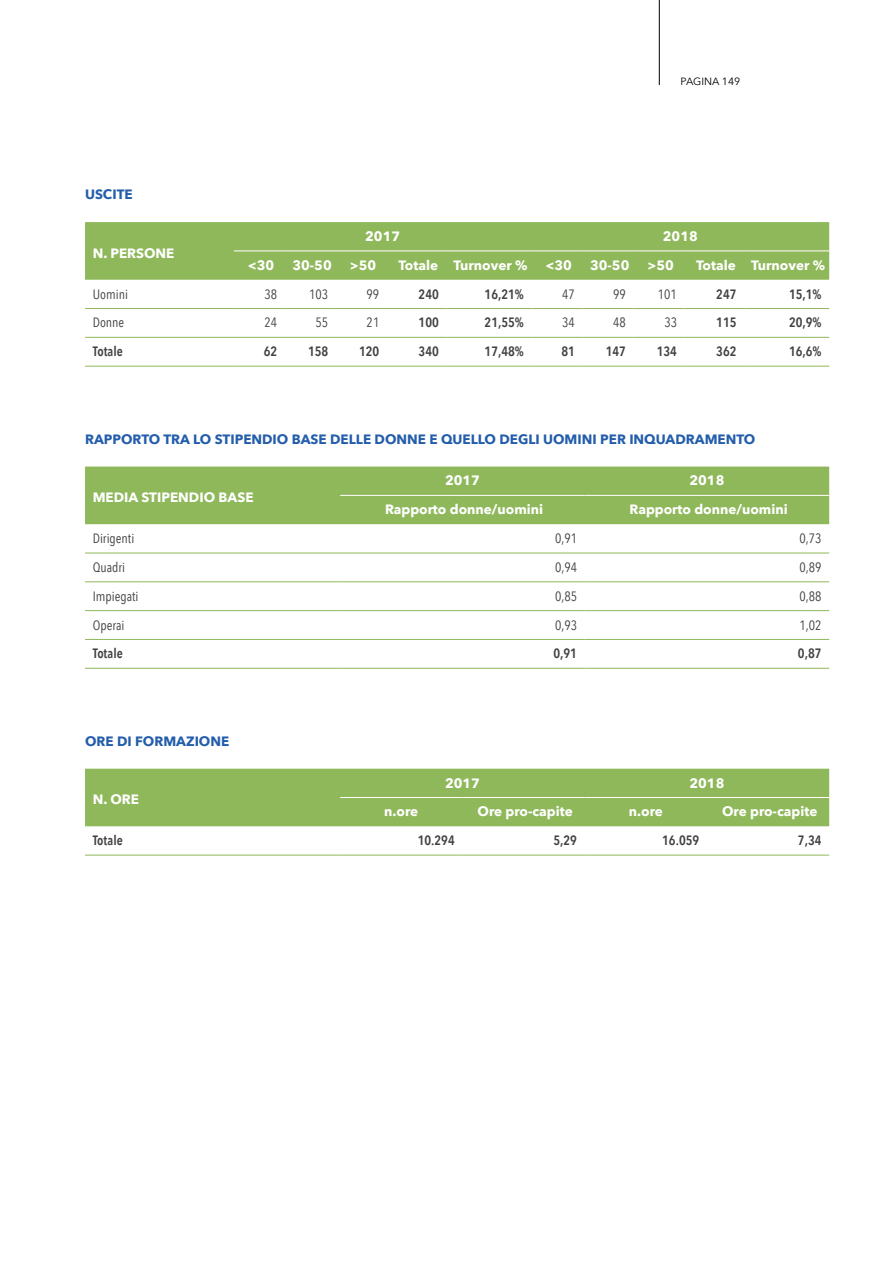
<style>
.page{position:relative;width:893px;height:1263px;background:#fff}
.page>*{position:absolute;margin:0;border:0;box-sizing:border-box;transform-origin:0 0}
.t1{font:700 13.5px "Avenir Next";color:#fff}
.t2{font:600 13.5px "Avenir Next Condensed";color:#414042}
.t3{font:13.5px "Avenir Next Condensed";color:#414042}
.t4{font:700 13.5px "Avenir Next";color:#235dab}
.t5{font:10.5px "Avenir Next";color:#000}
</style>
<div class="page">
<hr style="left:659px;top:0;width:1px;height:85px;background:#000">
<div style="left:85px;top:222px;width:744px;height:58px;background:#8fb85b"></div>
<hr style="left:234px;top:251px;width:51px;height:1px;background:#fff">
<hr style="left:285px;top:251px;width:51px;height:1px;background:#fff">
<hr style="left:336px;top:251px;width:51px;height:1px;background:#fff">
<hr style="left:387px;top:251px;width:59px;height:1px;background:#fff">
<hr style="left:446px;top:251px;width:85px;height:1px;background:#fff">
<hr style="left:531px;top:251px;width:52px;height:1px;background:#fff">
<hr style="left:583px;top:251px;width:51px;height:1px;background:#fff">
<hr style="left:634px;top:251px;width:51px;height:1px;background:#fff">
<hr style="left:685px;top:251px;width:59px;height:1px;background:#fff">
<hr style="left:744px;top:251px;width:85px;height:1px;background:#fff">
<hr style="left:85px;top:308px;width:149px;height:1px;background:#8fb85b">
<hr style="left:234px;top:308px;width:51px;height:1px;background:#8fb85b">
<hr style="left:285px;top:308px;width:51px;height:1px;background:#8fb85b">
<hr style="left:336px;top:308px;width:51px;height:1px;background:#8fb85b">
<hr style="left:387px;top:308px;width:59px;height:1px;background:#8fb85b">
<hr style="left:446px;top:308px;width:85px;height:1px;background:#8fb85b">
<hr style="left:531px;top:308px;width:52px;height:1px;background:#8fb85b">
<hr style="left:583px;top:308px;width:51px;height:1px;background:#8fb85b">
<hr style="left:634px;top:308px;width:51px;height:1px;background:#8fb85b">
<hr style="left:685px;top:308px;width:59px;height:1px;background:#8fb85b">
<hr style="left:744px;top:308px;width:85px;height:1px;background:#8fb85b">
<hr style="left:85px;top:337px;width:149px;height:1px;background:#8fb85b">
<hr style="left:234px;top:337px;width:51px;height:1px;background:#8fb85b">
<hr style="left:285px;top:337px;width:51px;height:1px;background:#8fb85b">
<hr style="left:336px;top:337px;width:51px;height:1px;background:#8fb85b">
<hr style="left:387px;top:337px;width:59px;height:1px;background:#8fb85b">
<hr style="left:446px;top:337px;width:85px;height:1px;background:#8fb85b">
<hr style="left:531px;top:337px;width:52px;height:1px;background:#8fb85b">
<hr style="left:583px;top:337px;width:51px;height:1px;background:#8fb85b">
<hr style="left:634px;top:337px;width:51px;height:1px;background:#8fb85b">
<hr style="left:685px;top:337px;width:59px;height:1px;background:#8fb85b">
<hr style="left:744px;top:337px;width:85px;height:1px;background:#8fb85b">
<hr style="left:85px;top:366px;width:149px;height:1px;background:#8fb85b">
<hr style="left:234px;top:366px;width:51px;height:1px;background:#8fb85b">
<hr style="left:285px;top:366px;width:51px;height:1px;background:#8fb85b">
<hr style="left:336px;top:366px;width:51px;height:1px;background:#8fb85b">
<hr style="left:387px;top:366px;width:59px;height:1px;background:#8fb85b">
<hr style="left:446px;top:366px;width:85px;height:1px;background:#8fb85b">
<hr style="left:531px;top:366px;width:52px;height:1px;background:#8fb85b">
<hr style="left:583px;top:366px;width:51px;height:1px;background:#8fb85b">
<hr style="left:634px;top:366px;width:51px;height:1px;background:#8fb85b">
<hr style="left:685px;top:366px;width:59px;height:1px;background:#8fb85b">
<hr style="left:744px;top:366px;width:85px;height:1px;background:#8fb85b">
<div style="left:85px;top:769px;width:744px;height:57px;background:#8fb85b"></div>
<hr style="left:85px;top:855px;width:255px;height:1px;background:#8fb85b">
<hr style="left:340px;top:855px;width:122px;height:1px;background:#8fb85b">
<hr style="left:462px;top:855px;width:123px;height:1px;background:#8fb85b">
<hr style="left:585px;top:855px;width:122px;height:1px;background:#8fb85b">
<hr style="left:707px;top:855px;width:122px;height:1px;background:#8fb85b">
<hr style="left:340px;top:797px;width:122px;height:1px;background:#fff">
<hr style="left:462px;top:797px;width:123px;height:1px;background:#fff">
<hr style="left:585px;top:797px;width:122px;height:1px;background:#fff">
<hr style="left:707px;top:797px;width:122px;height:1px;background:#fff">
<div style="left:85px;top:467px;width:744px;height:57px;background:#8fb85b"></div>
<hr style="left:340px;top:495px;width:245px;height:1px;background:#fff">
<hr style="left:585px;top:495px;width:244px;height:1px;background:#fff">
<hr style="left:85px;top:553px;width:255px;height:1px;background:#8fb85b">
<hr style="left:340px;top:553px;width:245px;height:1px;background:#8fb85b">
<hr style="left:585px;top:553px;width:244px;height:1px;background:#8fb85b">
<hr style="left:85px;top:581px;width:255px;height:1px;background:#8fb85b">
<hr style="left:340px;top:581px;width:245px;height:1px;background:#8fb85b">
<hr style="left:585px;top:581px;width:244px;height:1px;background:#8fb85b">
<hr style="left:85px;top:610px;width:255px;height:1px;background:#8fb85b">
<hr style="left:340px;top:610px;width:245px;height:1px;background:#8fb85b">
<hr style="left:585px;top:610px;width:244px;height:1px;background:#8fb85b">
<hr style="left:85px;top:639px;width:255px;height:1px;background:#8fb85b">
<hr style="left:340px;top:639px;width:245px;height:1px;background:#8fb85b">
<hr style="left:585px;top:639px;width:244px;height:1px;background:#8fb85b">
<hr style="left:85px;top:668px;width:255px;height:1px;background:#8fb85b">
<hr style="left:340px;top:668px;width:245px;height:1px;background:#8fb85b">
<hr style="left:585px;top:668px;width:244px;height:1px;background:#8fb85b">
<p class="t4" style="left:85px;top:183px;width:49px">USCITE</p>
<p class="t1" style="left:93px;top:241px;width:83px">N. PERSONE</p>
<p class="t5" style="left:681px;top:73px;width:61px">PAGINA 149</p>
<p class="t1" style="left:365px;top:225px;width:36px">2017</p>
<p class="t1" style="left:663px;top:225px;width:36px">2018</p>
<p class="t1" style="left:248px;top:253px;width:28px">&lt;30</p>
<p class="t1" style="left:292px;top:253px;width:41px">30-50</p>
<p class="t1" style="left:350px;top:253px;width:28px">&gt;50</p>
<p class="t1" style="left:398px;top:253px;width:131px">Totale Turnover %</p>
<p class="t1" style="left:545px;top:253px;width:28px">&lt;30</p>
<p class="t1" style="left:590px;top:253px;width:41px">30-50</p>
<p class="t1" style="left:648px;top:253px;width:28px">&gt;50</p>
<p class="t1" style="left:696px;top:253px;width:131px">Totale Turnover %</p>
<p class="t3" style="left:93px;top:282px;width:37px">Uomini</p>
<p class="t3" style="left:265px;top:282px;width:14px">38</p>
<p class="t3" style="left:309px;top:282px;width:21px">103</p>
<p class="t3" style="left:367px;top:282px;width:14px">99</p>
<p class="t2" style="left:419px;top:282px;width:22px">240</p>
<p class="t2" style="left:485px;top:282px;width:41px">16,21%</p>
<p class="t3" style="left:562px;top:282px;width:14px">47</p>
<p class="t3" style="left:613px;top:282px;width:14px">99</p>
<p class="t3" style="left:658px;top:282px;width:21px">101</p>
<p class="t2" style="left:716px;top:282px;width:22px">247</p>
<p class="t2" style="left:789px;top:282px;width:34px">15,1%</p>
<p class="t3" style="left:93px;top:311px;width:33px">Donne</p>
<p class="t3" style="left:265px;top:311px;width:14px">24</p>
<p class="t3" style="left:316px;top:311px;width:14px">55</p>
<p class="t3" style="left:367px;top:311px;width:14px">21</p>
<p class="t2" style="left:419px;top:311px;width:22px">100</p>
<p class="t2" style="left:485px;top:311px;width:41px">21,55%</p>
<p class="t3" style="left:562px;top:311px;width:14px">34</p>
<p class="t3" style="left:613px;top:311px;width:14px">48</p>
<p class="t3" style="left:664px;top:311px;width:14px">33</p>
<p class="t2" style="left:716px;top:311px;width:22px">115</p>
<p class="t2" style="left:789px;top:311px;width:34px">20,9%</p>
<p class="t2" style="left:93px;top:340px;width:32px">Totale</p>
<p class="t2" style="left:264px;top:340px;width:15px">62</p>
<p class="t2" style="left:308px;top:340px;width:22px">158</p>
<p class="t2" style="left:359px;top:340px;width:22px">120</p>
<p class="t2" style="left:419px;top:340px;width:22px">340</p>
<p class="t2" style="left:485px;top:340px;width:41px">17,48%</p>
<p class="t2" style="left:561px;top:340px;width:15px">81</p>
<p class="t2" style="left:606px;top:340px;width:22px">147</p>
<p class="t2" style="left:657px;top:340px;width:22px">134</p>
<p class="t2" style="left:716px;top:340px;width:22px">362</p>
<p class="t2" style="left:789px;top:340px;width:34px">16,6%</p>
<p class="t4" style="left:85px;top:427px;width:672px">RAPPORTO TRA LO STIPENDIO BASE DELLE DONNE E QUELLO DEGLI UOMINI PER INQUADRAMENTO</p>
<p class="t1" style="left:93px;top:486px;width:162px">MEDIA STIPENDIO BASE</p>
<p class="t1" style="left:445px;top:469px;width:36px">2017</p>
<p class="t1" style="left:689px;top:469px;width:36px">2018</p>
<p class="t1" style="left:385px;top:498px;width:160px">Rapporto donne/uomini</p>
<p class="t1" style="left:630px;top:498px;width:160px">Rapporto donne/uomini</p>
<p class="t3" style="left:93px;top:527px;width:43px">Dirigenti</p>
<p class="t3" style="left:555px;top:527px;width:23px">0,91</p>
<p class="t3" style="left:800px;top:527px;width:23px">0,73</p>
<p class="t3" style="left:93px;top:556px;width:34px">Quadri</p>
<p class="t3" style="left:555px;top:556px;width:23px">0,94</p>
<p class="t3" style="left:800px;top:556px;width:23px">0,89</p>
<p class="t3" style="left:93px;top:584px;width:47px">Impiegati</p>
<p class="t3" style="left:555px;top:584px;width:23px">0,85</p>
<p class="t3" style="left:800px;top:584px;width:23px">0,88</p>
<p class="t3" style="left:93px;top:613px;width:33px">Operai</p>
<p class="t3" style="left:555px;top:613px;width:23px">0,93</p>
<p class="t3" style="left:800px;top:613px;width:23px">1,02</p>
<p class="t2" style="left:93px;top:642px;width:32px">Totale</p>
<p class="t2" style="left:553px;top:642px;width:25px">0,91</p>
<p class="t2" style="left:798px;top:642px;width:25px">0,87</p>
<p class="t4" style="left:85px;top:729px;width:146px">ORE DI FORMAZIONE</p>
<p class="t1" style="left:93px;top:788px;width:48px">N. ORE</p>
<p class="t1" style="left:445px;top:771px;width:36px">2017</p>
<p class="t1" style="left:689px;top:771px;width:36px">2018</p>
<p class="t1" style="left:384px;top:800px;width:36px">n.ore</p>
<p class="t1" style="left:478px;top:800px;width:97px">Ore pro-capite</p>
<p class="t1" style="left:629px;top:800px;width:36px">n.ore</p>
<p class="t1" style="left:722px;top:800px;width:97px">Ore pro-capite</p>
<p class="t2" style="left:93px;top:829px;width:32px">Totale</p>
<p class="t2" style="left:418px;top:829px;width:39px">10.294</p>
<p class="t2" style="left:553px;top:829px;width:25px">5,29</p>
<p class="t2" style="left:662px;top:829px;width:39px">16.059</p>
<p class="t2" style="left:798px;top:829px;width:25px">7,34</p>
</div>
